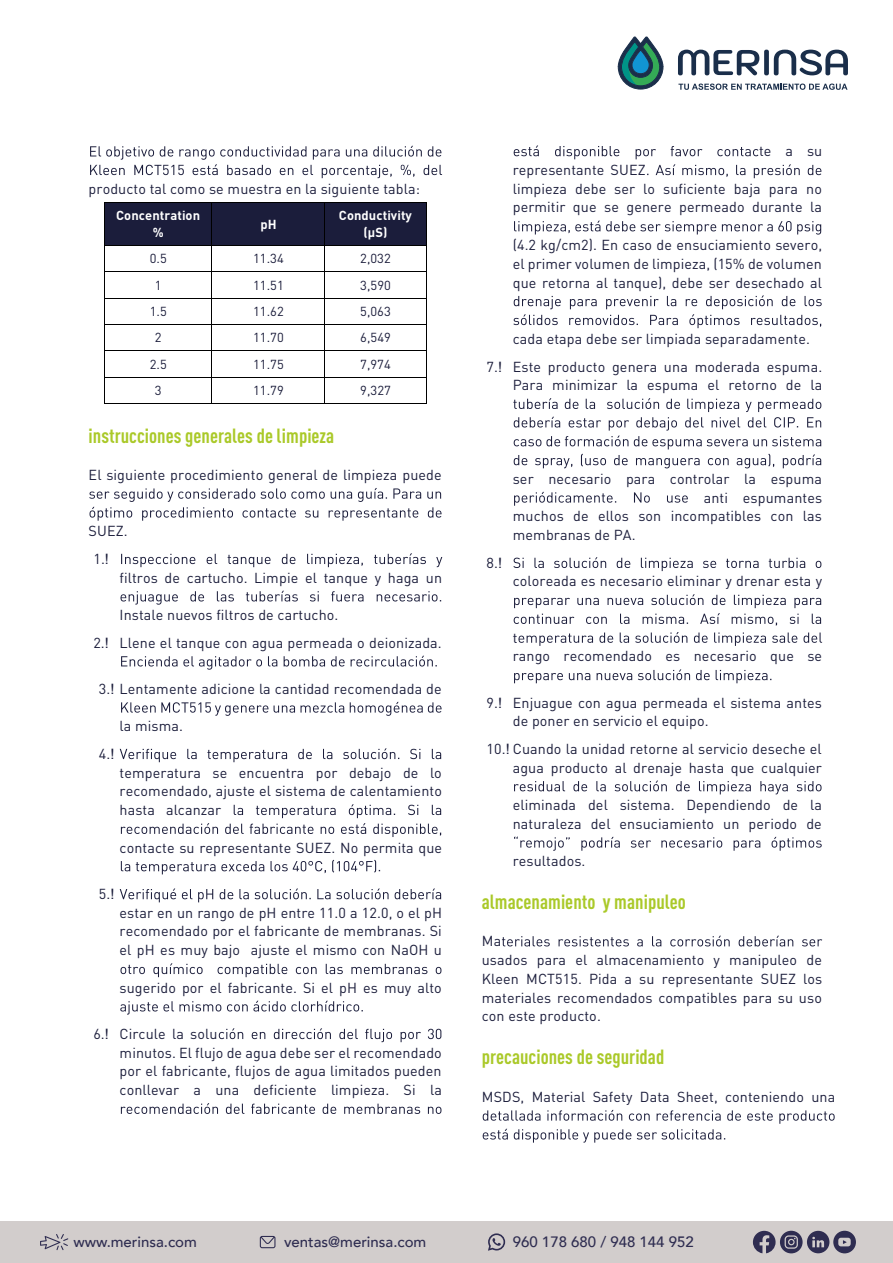
<style>
.page{position:relative;width:893px;height:1263px;background:#fff}
.page>*{position:absolute;margin:0;border:0;box-sizing:border-box;transform-origin:0 0}
.t1{font:700 condensed 20.25px "DIN Pro";color:#aac929}
.t2{font:500 15px "Avenir";color:#2f2d51}
.t3{font:14.4px/18.8px "DIN Pro";letter-spacing:.01em;color:#1b1d3b}
.t4{font:12.9px "DIN Pro";letter-spacing:.005em;color:#1b1d3b}
.t5{font:700 12.9px/16.5px "DIN Pro";letter-spacing:.005em;color:#fff;text-align:center}
.s1{font-family:"Arial"}
</style>
<div class="page">
<svg style="left:90px;top:146px;width:352px;height:32px"></svg>
<div style="left:105px;top:203px;width:107px;height:42px;background:#1b1d3b"></div>
<div style="left:212px;top:203px;width:112px;height:42px;background:#1b1d3b"></div>
<div style="left:325px;top:203px;width:101px;height:42px;background:#1b1d3b"></div>
<hr style="left:105px;top:202px;width:107px;height:1px;background:#000">
<hr style="left:212px;top:202px;width:112px;height:1px;background:#000">
<hr style="left:325px;top:202px;width:101px;height:1px;background:#000">
<hr style="left:104px;top:203px;width:1px;height:42px;background:#000">
<hr style="left:212px;top:203px;width:1px;height:42px;background:#000">
<hr style="left:324px;top:203px;width:1px;height:42px;background:#000">
<hr style="left:426px;top:203px;width:1px;height:42px;background:#000">
<hr style="left:105px;top:245px;width:107px;height:1px;background:#000">
<hr style="left:212px;top:245px;width:112px;height:1px;background:#000">
<hr style="left:325px;top:245px;width:101px;height:1px;background:#000">
<hr style="left:105px;top:271px;width:107px;height:1px;background:#000">
<hr style="left:212px;top:271px;width:112px;height:1px;background:#000">
<hr style="left:325px;top:271px;width:101px;height:1px;background:#000">
<hr style="left:105px;top:298px;width:107px;height:1px;background:#000">
<hr style="left:212px;top:298px;width:112px;height:1px;background:#000">
<hr style="left:325px;top:298px;width:101px;height:1px;background:#000">
<hr style="left:105px;top:324px;width:107px;height:1px;background:#000">
<hr style="left:212px;top:324px;width:112px;height:1px;background:#000">
<hr style="left:325px;top:324px;width:101px;height:1px;background:#000">
<hr style="left:105px;top:350px;width:107px;height:1px;background:#000">
<hr style="left:212px;top:350px;width:112px;height:1px;background:#000">
<hr style="left:325px;top:350px;width:101px;height:1px;background:#000">
<hr style="left:105px;top:377px;width:107px;height:1px;background:#000">
<hr style="left:212px;top:377px;width:112px;height:1px;background:#000">
<hr style="left:325px;top:377px;width:101px;height:1px;background:#000">
<svg style="left:104px;top:245px;width:1px;height:159px"></svg>
<hr style="left:105px;top:403px;width:107px;height:1px;background:#000">
<hr style="left:212px;top:403px;width:112px;height:1px;background:#000">
<svg style="left:324px;top:245px;width:1px;height:159px"></svg>
<hr style="left:325px;top:403px;width:101px;height:1px;background:#000">
<svg style="left:426px;top:245px;width:1px;height:159px"></svg>
<svg style="left:89px;top:488px;width:353px;height:33px"></svg>
<svg style="left:121px;top:553px;width:321px;height:14px"></svg>
<svg style="left:121px;top:591px;width:320px;height:14px"></svg>
<svg style="left:121px;top:656px;width:316px;height:14px"></svg>
<svg style="left:121px;top:702px;width:321px;height:14px"></svg>
<svg style="left:120px;top:748px;width:321px;height:14px"></svg>
<svg style="left:121px;top:804px;width:320px;height:33px"></svg>
<svg style="left:121px;top:860px;width:259px;height:14px"></svg>
<svg style="left:120px;top:888px;width:321px;height:14px"></svg>
<svg style="left:120px;top:963px;width:321px;height:14px"></svg>
<svg style="left:120px;top:1001px;width:243px;height:13px"></svg>
<svg style="left:219px;top:1028px;width:222px;height:14px"></svg>
<svg style="left:121px;top:1103px;width:320px;height:11px"></svg>
<svg style="left:514px;top:145px;width:307px;height:33px"></svg>
<svg style="left:514px;top:221px;width:307px;height:14px"></svg>
<svg style="left:513px;top:295px;width:309px;height:33px"></svg>
<svg style="left:513px;top:398px;width:308px;height:70px"></svg>
<svg style="left:514px;top:492px;width:174px;height:14px"></svg>
<svg style="left:513px;top:557px;width:308px;height:14px"></svg>
<svg style="left:514px;top:594px;width:307px;height:32px"></svg>
<svg style="left:518px;top:632px;width:304px;height:14px"></svg>
<svg style="left:514px;top:669px;width:257px;height:14px"></svg>
<svg style="left:514px;top:780px;width:307px;height:14px"></svg>
<svg style="left:514px;top:836px;width:308px;height:15px"></svg>
<svg style="left:502px;top:936px;width:320px;height:10px"></svg>
<svg style="left:483px;top:1110px;width:352px;height:32px"></svg>
<div style="left:0;top:1221px;width:893px;height:42px;background:#d2cdcc"></div>
<svg style="left:40px;top:1234px;width:28px;height:16px"></svg>
<svg style="left:260px;top:1236px;width:15px;height:12px"></svg>
<svg style="left:488px;top:1233px;width:17px;height:18px"></svg>
<svg style="left:753px;top:1231px;width:103px;height:22px"></svg>
<svg style="left:678px;top:50px;width:170px;height:25px"></svg>
<svg style="left:678px;top:84px;width:169px;height:6px"></svg>
<svg style="left:618px;top:36px;width:45px;height:54px"></svg>
<p class="t3" style="left:89px;top:178px;width:333px">producto tal como se muestra en la siguiente tabla:</p>
<p class="t5" style="left:116px;top:207px;width:85px">Concentration %</p>
<p class="t5" style="left:260px;top:215px;width:18px">pH</p>
<p class="t5" style="left:339px;top:207px;width:75px">Conductivity (µS)</p>
<p class="t4" style="left:150px;top:249px;width:19px">0.5</p>
<p class="t4" style="left:253px;top:249px;width:32px">11.34</p>
<p class="t4" style="left:360px;top:249px;width:32px">2,032</p>
<p class="t4" style="left:155px;top:275px;width:8px">1</p>
<p class="t4" style="left:253px;top:275px;width:32px">11.51</p>
<p class="t4" style="left:360px;top:275px;width:32px">3,590</p>
<p class="t4" style="left:150px;top:301px;width:19px">1.5</p>
<p class="t4" style="left:253px;top:301px;width:32px">11.62</p>
<p class="t4" style="left:360px;top:301px;width:32px">5,063</p>
<p class="t4" style="left:155px;top:328px;width:8px">2</p>
<p class="t4" style="left:253px;top:328px;width:32px">11.70</p>
<p class="t4" style="left:360px;top:328px;width:32px">6,549</p>
<p class="t4" style="left:150px;top:354px;width:19px">2.5</p>
<p class="t4" style="left:253px;top:354px;width:32px">11.75</p>
<p class="t4" style="left:360px;top:354px;width:32px">7,974</p>
<p class="t4" style="left:155px;top:380px;width:8px">3</p>
<p class="t4" style="left:253px;top:380px;width:32px">11.79</p>
<p class="t4" style="left:360px;top:380px;width:32px">9,327</p>
<h1 class="t1" style="left:89px;top:423px;width:247px">instrucciones generales de limpieza</h1>
<p class="t3" style="left:89px;top:464px;width:355px">El siguiente procedimiento general de limpieza puede</p>
<p class="t3" style="left:93px;top:516px;width:36px;line-height:27.6px;text-indent:-5px">SUEZ.<br>1.<span class="s1">!</span></p>
<p class="t3" style="left:120px;top:566px;width:324px">filtros de cartucho. Limpie el tanque y haga un</p>
<p class="t3" style="left:93px;top:599px;width:350px;line-height:27.9px;text-indent:26px">Instale nuevos filtros de cartucho.<br>2.<span class="s1">!</span> Llene el tanque con agua permeada o deionizada.</p>
<p class="t3" style="left:99px;top:678px;width:344px">3.<span class="s1">!</span> Lentamente adicione la cantidad recomendada de</p>
<p class="t3" style="left:120px;top:715px;width:65px">la misma.</p>
<p class="t3" style="left:99px;top:743px;width:17px">4.<span class="s1">!</span></p>
<p class="t3" style="left:120px;top:762px;width:324px;text-align:justify">temperatura se encuentra por debajo de lo recomendado, ajuste el sistema de calentamiento hasta alcanzar</p>
<p class="t3" style="left:120px;top:837px;width:324px">contacte su representante SUEZ. No permita que</p>
<p class="t3" style="left:99px;top:883px;width:17px">5.<span class="s1">!</span></p>
<p class="t3" style="left:120px;top:902px;width:324px;text-align:justify">estar en un rango de pH entre 11.0 a 12.0, o el pH recomendado por el fabricante de membranas. Si el pH es muy bajo ajuste el mismo con NaOH u</p>
<p class="t3" style="left:120px;top:976px;width:324px">sugerido por el fabricante. Si el pH es muy alto</p>
<p class="t3" style="left:120px;top:1023px;width:324px;text-indent:-26px">6.<span class="s1">!</span> Circule la solu<br>minutos. El flujo de agua debe ser el recomendado por el fabricante, flujos de agua limitados pueden conllevar a una deficiente limpieza. Si la</p>
<p class="t3" style="left:759px;top:140px;width:65px">te a su</p>
<p class="t3" style="left:513px;top:159px;width:311px">representante SUEZ<br>limpieza debe ser lo suficiente baja para no permitir que se genere permeado durante la</p>
<p class="t3" style="left:513px;top:234px;width:311px;text-align:justify">(4.2 kg/cm2). En caso de ensuciamiento severo, el primer volumen de limpieza, (15% de volumen que retorna al tanque), debe ser desechado al</p>
<p class="t3" style="left:487px;top:323px;width:337px;line-height:27.6px;text-indent:26px">cada etapa debe ser limpiada separadamente.<br>7.<span class="s1">!</span> Este producto genera una moderada espuma.</p>
<p class="t3" style="left:513px;top:374px;width:311px">Para minimizar la espuma el retorno de la</p>
<p class="t3" style="left:487px;top:552px;width:17px">8.<span class="s1">!</span></p>
<p class="t3" style="left:513px;top:468px;width:311px">ser necesario para controlar la espuma</p>
<p class="t3" style="left:704px;top:487px;width:120px">anti espumantes</p>
<p class="t3" style="left:513px;top:505px;width:311px">muchos de ellos son incompatibles con las</p>
<p class="t3" style="left:513px;top:524px;width:124px">membranas de PA.</p>
<p class="t3" style="left:513px;top:570px;width:311px">coloreada es necesario eliminar y drenar esta y</p>
<p class="t3" style="left:513px;top:627px;width:311px">t<br>rango recomendado es necesario que se</p>
<p class="t3" style="left:513px;top:692px;width:311px;text-indent:-26px">9.<span class="s1">!</span> Enjuague con agua permeada el sistema antes de poner en servicio el equipo.</p>
<p class="t3" style="left:487px;top:738px;width:337px;text-align:right">10.<span class="s1">!</span> Cuando la unidad retorne al servicio deseche el agua producto al drenaje hasta que cualquier</p>
<p class="t3" style="left:513px;top:794px;width:311px">eliminada del sistema. Dependiendo de la naturaleza del ensuciamiento un periodo de</p>
<p class="t3" style="left:513px;top:850px;width:74px">resultados.</p>
<h1 class="t1" style="left:482px;top:889px;width:206px">almacenamiento y manipuleo</h1>
<p class="t3" style="left:482px;top:930px;width:342px">Ma<br>usados para el almacenamiento y manipuleo de<br>Kleen MCT515. Pida a su representante SUEZ los materiales recomendados compatibles para su uso con este producto.</p>
<h1 class="t1" style="left:482px;top:1045px;width:184px">precauciones de seguridad</h1>
<p class="t3" style="left:482px;top:1086px;width:355px">MSDS, Material Safety Data Sheet, conteniendo una</p>
<p class="t2" style="left:73px;top:1228px;width:125px">www.merinsa.com</p>
<p class="t2" style="left:284px;top:1228px;width:144px">ventas@merinsa.com</p>
<p class="t2" style="left:513px;top:1228px;width:182px">960 178 680 / 948 144 952</p>
</div>
